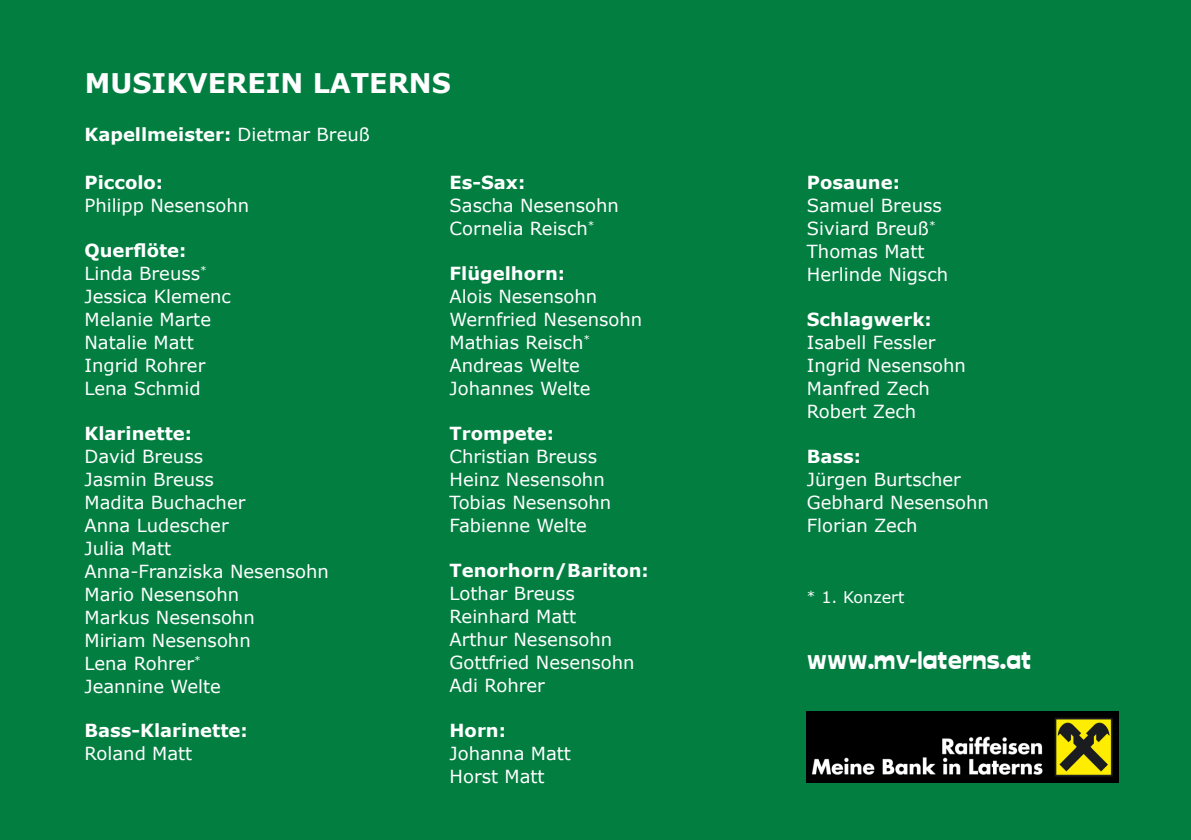
<style>
.page{position:relative;width:1191px;height:840px;background:#fff}
.page>*{position:absolute;margin:0;border:0;box-sizing:border-box;transform-origin:0 0}
.t1{font:700 27px "Verdana";color:#fff}
.t2{font:24px "Glockenspiel";color:#fff}
.t3{font:18px/23px "Verdana";color:#fff}
.t4{font:700 18px "Verdana";color:#fff}
.t5{font:16px "Verdana";color:#fff}
.s1{font-weight:400}
.s2{font-size:13.4px}
</style>
<div class="page">
<div style="left:0;top:0;width:1191px;height:839px;background:#027e41"></div>
<img style="left:806px;top:711px;width:313px;height:70px">
<p class="t1" style="left:85px;top:64px;width:367px">MUSIKVEREIN LATERNS</p>
<p class="t4" style="left:84px;top:122px;width:287px">Kapellmeister: <span class="s1">Dietmar Breuß</span></p>
<p class="t4" style="left:84px;top:169px;width:80px">Piccolo:</p>
<p class="t3" style="left:84px;top:194px;width:166px">Philipp Nesensohn</p>
<p class="t4" style="left:84px;top:237px;width:103px">Querflöte:</p>
<p class="t3" style="left:84px;top:262px;width:124px">Linda Breuss<sup>*</sup></p>
<p class="t3" style="left:84px;top:285px;width:148px">Jessica Klemenc</p>
<p class="t3" style="left:84px;top:308px;width:128px">Melanie Marte</p>
<p class="t3" style="left:84px;top:331px;width:111px">Natalie Matt</p>
<p class="t3" style="left:84px;top:354px;width:122px">Ingrid Rohrer</p>
<p class="t3" style="left:84px;top:377px;width:118px">Lena Schmid</p>
<p class="t4" style="left:84px;top:420px;width:109px">Klarinette:</p>
<p class="t3" style="left:84px;top:444px;width:120px">David Breuss</p>
<p class="t3" style="left:84px;top:467px;width:131px">Jasmin Breuss</p>
<p class="t3" style="left:84px;top:490px;width:162px">Madita Buchacher</p>
<p class="t3" style="left:84px;top:513px;width:146px">Anna Ludescher</p>
<p class="t3" style="left:84px;top:536px;width:88px">Julia Matt</p>
<p class="t3" style="left:84px;top:559px;width:246px">Anna-Franziska Nesensohn</p>
<p class="t3" style="left:84px;top:582px;width:156px">Mario Nesensohn</p>
<p class="t3" style="left:84px;top:605px;width:172px">Markus Nesensohn</p>
<p class="t3" style="left:84px;top:628px;width:168px">Miriam Nesensohn</p>
<p class="t3" style="left:84px;top:651px;width:118px">Lena Rohrer<sup>*</sup></p>
<p class="t3" style="left:84px;top:674px;width:138px">Jeannine Welte</p>
<p class="t4" style="left:84px;top:717px;width:165px">Bass-Klarinette:</p>
<p class="t3" style="left:84px;top:741px;width:109px">Roland Matt</p>
<p class="t4" style="left:449px;top:169px;width:77px">Es-Sax:</p>
<p class="t3" style="left:449px;top:194px;width:171px">Sascha Nesensohn</p>
<p class="t3" style="left:449px;top:217px;width:146px">Cornelia Reisch<sup>*</sup></p>
<p class="t4" style="left:449px;top:260px;width:117px">Flügelhorn:</p>
<p class="t3" style="left:449px;top:285px;width:149px">Alois Nesensohn</p>
<p class="t3" style="left:449px;top:308px;width:194px">Wernfried Nesensohn<br>Mathias Reisch<sup>*</sup></p>
<p class="t3" style="left:449px;top:354px;width:132px">Andreas Welte</p>
<p class="t3" style="left:449px;top:377px;width:142px">Johannes Welte</p>
<p class="t4" style="left:449px;top:420px;width:106px">Trompete:</p>
<p class="t3" style="left:449px;top:444px;width:157px">Christian Breuss<br>Heinz Nesensohn</p>
<p class="t3" style="left:449px;top:490px;width:163px">Tobias Nesensohn</p>
<p class="t3" style="left:449px;top:513px;width:139px">Fabienne Welte</p>
<p class="t4" style="left:449px;top:557px;width:201px">Tenorhorn/Bariton:</p>
<p class="t3" style="left:449px;top:581px;width:128px">Lothar Breuss<br>Reinhard Matt</p>
<p class="t3" style="left:449px;top:627px;width:164px">Arthur Nesensohn</p>
<p class="t3" style="left:449px;top:650px;width:187px">Gottfried Nesensohn<br>Adi Rohrer</p>
<p class="t4" style="left:449px;top:717px;width:58px">Horn:</p>
<p class="t3" style="left:449px;top:741px;width:123px">Johanna Matt<br>Horst Matt</p>
<p class="t4" style="left:807px;top:169px;width:95px">Posaune:</p>
<p class="t3" style="left:807px;top:194px;width:136px">Samuel Breuss</p>
<p class="t3" style="left:807px;top:217px;width:130px">Siviard Breuß<sup>*<br></sup>Thomas Matt</p>
<p class="t3" style="left:807px;top:263px;width:143px">Herlinde Nigsch</p>
<p class="t4" style="left:807px;top:306px;width:126px">Schlagwerk:</p>
<p class="t3" style="left:807px;top:331px;width:161px">Isabell Fessler<br>Ingrid Nesensohn</p>
<p class="t3" style="left:807px;top:377px;width:124px">Manfred Zech</p>
<p class="t3" style="left:807px;top:400px;width:111px">Robert Zech</p>
<p class="t4" style="left:807px;top:443px;width:56px">Bass:</p>
<p class="t3" style="left:807px;top:467px;width:156px">Jürgen Burtscher</p>
<p class="t3" style="left:807px;top:490px;width:184px">Gebhard Nesensohn<br>Florian Zech</p>
<p class="t5" style="left:807px;top:585px;width:99px"><span class="s2">*</span> 1. Konzert</p>
<p class="t2" style="left:807px;top:645px;width:226px">www.mv-laterns.at</p>
</div>
